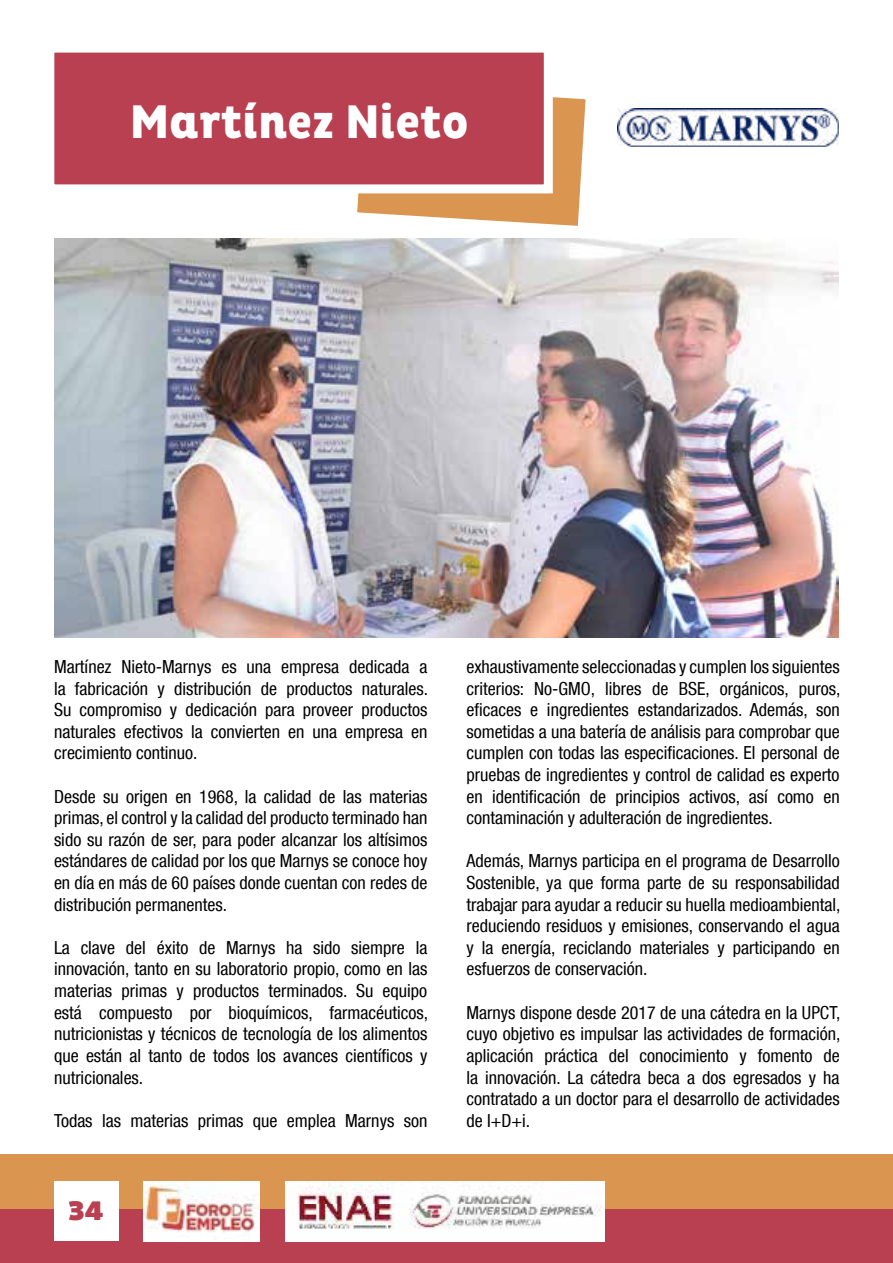
<style>
.page{position:relative;width:893px;height:1263px;background:#fff}
.page>*{position:absolute;margin:0;border:0;box-sizing:border-box;transform-origin:0 0}
.t1{font:800 48px "Pluto Cond";color:#fff}
.t2{font:900 27px "Pluto Sans W01";color:#b94051}
.t3{font:condensed 18px/21.6px "Helvetica Neue LT Com";color:#000;text-align:justify}
</style>
<div class="page">
<div style="left:0;top:1209px;width:893px;height:54px;background:#b94051"></div>
<div style="left:0;top:1155px;width:893px;height:54px;background:#da9550"></div>
<img style="left:143px;top:1182px;width:116px;height:59px">
<div style="left:54px;top:1182px;width:64px;height:59px;background:#fff"></div>
<img style="left:286px;top:1182px;width:319px;height:59px">
<svg style="left:357px;top:97px;width:229px;height:129px"></svg>
<div style="left:45px;top:44px;width:508px;height:149px;background:#b94051;border:9px solid #fff"></div>
<img style="left:54px;top:238px;width:785px;height:400px">
<img style="left:618px;top:109px;width:221px;height:37px">
<h1 class="t1" style="left:130px;top:95px;width:340px">Martínez Nieto</h1>
<p class="t3" style="left:54px;top:656px;width:375px">Martínez Nieto-Marnys es una empresa dedicada a la fabricación y distribución de productos naturales.<br>Su compromiso y dedicación para proveer productos naturales efectivos la convierten en una empresa en crecimiento continuo.</p>
<p class="t3" style="left:54px;top:785px;width:375px">Desde su origen en 1968, la calidad de las materias primas, el control y la calidad del producto terminado han sido su razón de ser, para poder alcanzar los altísimos estándares de calidad por los que Marnys se conoce hoy en día en más de 60 países donde cuentan con redes de distribución permanentes.</p>
<p class="t3" style="left:54px;top:936px;width:376px">La clave del éxito de Marnys ha sido siempre la innovación, tanto en su laboratorio propio, como en las materias primas y productos terminados. Su equipo está compuesto por bioquímicos, farmacéuticos, nutricionistas y técnicos de tecnología de los alimentos que están al tanto de todos los avances científicos y nutricionales.</p>
<p class="t3" style="left:54px;top:1109px;width:375px">Todas las materias primas que emplea Marnys son</p>
<h2 class="t2" style="left:68px;top:1195px;width:37px">34</h2>
<p class="t3" style="left:466px;top:656px;width:376px">exhaustivamente seleccionadas y cumplen los siguientes criterios: No-GMO, libres de BSE, orgánicos, puros, eficaces e ingredientes estandarizados. Además, son sometidas a una batería de análisis para comprobar que cumplen con todas las especificaciones. El personal de pruebas de ingredientes y control de calidad es experto en identificación de principios activos, así como en contaminación y adulteración de ingredientes.</p>
<p class="t3" style="left:466px;top:850px;width:375px">Además, Marnys participa en el programa de Desarrollo Sostenible, ya que forma parte de su responsabilidad trabajar para ayudar a reducir su huella medioambiental, reduciendo residuos y emisiones, conservando el agua y la energía, reciclando materiales y participando en esfuerzos de conservación.</p>
<p class="t3" style="left:466px;top:1001px;width:376px">Marnys dispone desde 2017 de una cátedra en la UPCT, cuyo objetivo es impulsar las actividades de formación, aplicación práctica del conocimiento y fomento de la innovación. La cátedra beca a dos egresados y ha contratado a un doctor para el desarrollo de actividades de I+D+i.</p>
</div>
